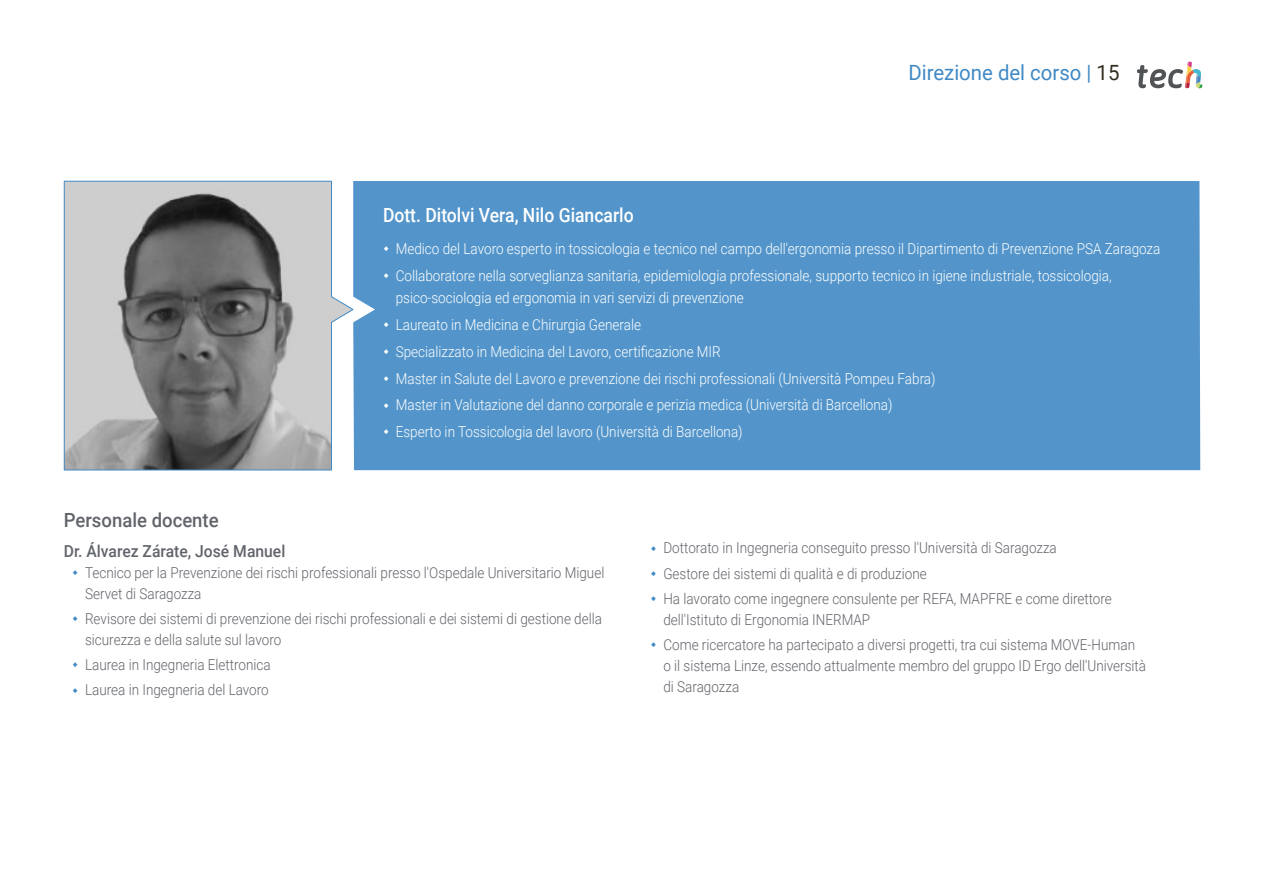
<style>
.page{position:relative;width:1263px;height:893px;background:#fff}
.page>*{position:absolute;margin:0;border:0;box-sizing:border-box;transform-origin:0 0}
.t1{font:21px "Roboto";color:#4089c5}
.t2{font:500 19.5px "Roboto";color:#fff;scale:.9 1}
.t3{font:500 19.5px "Roboto";color:#61646a;scale:.95 1}
.t4{font:500 16.5px "Roboto";color:#61646a;scale:.95 1}
.t5{font:300 15px/25.2px "Roboto";color:#61646a;scale:.9 1}
.t6{font:300 15px/26.7px "Roboto";color:#fff;scale:.9 1}
.s1{color:#312e20}
</style>
<div class="page">
<svg style="left:1137px;top:62px;width:65px;height:27px"></svg>
<div style="left:354px;top:181px;width:846px;height:289px;background:#5395ca"></div>
<svg style="left:64px;top:181px;width:290px;height:289px;background:#9a9c9e"></svg>
<svg style="left:384px;top:247px;width:4px;height:5px"></svg>
<svg style="left:384px;top:273px;width:4px;height:5px"></svg>
<svg style="left:384px;top:323px;width:4px;height:5px"></svg>
<svg style="left:384px;top:349px;width:4px;height:5px"></svg>
<svg style="left:384px;top:376px;width:4px;height:5px"></svg>
<svg style="left:384px;top:403px;width:4px;height:5px"></svg>
<svg style="left:384px;top:430px;width:4px;height:5px"></svg>
<h1 class="t1" style="left:908px;top:57px;width:213px">Direzione del corso | <span class="s1">15</span></h1>
<h2 class="t3" style="left:64px;top:507px;width:165px">Personale docente</h2>
<h2 class="t2" style="left:383px;top:202px;width:280px">Dott. Ditolvi Vera, Nilo Giancarlo</h2>
<p class="t6" style="left:396px;top:235px;width:851px">Medico del Lavoro esperto in tossicologia e tecnico nel campo dell'ergonomia presso il Dipartimento di Prevenzione PSA Zaragoza<br>Collaboratore nella sorveglianza sanitaria, epidemiologia professionale, supporto tecnico in igiene industriale, tossicologia,</p>
<p class="t6" style="left:396px;top:284px;width:601px">psico-sociologia ed ergonomia in vari servizi di prevenzione<br>Laureato in Medicina e Chirurgia Generale<br>Specializzato in Medicina del Lavoro, certificazione MIR<br>Master in Salute del Lavoro e prevenzione dei rischi professionali (Università Pompeu Fabra)<br>Master in Valutazione del danno corporale e perizia medica (Università di Barcellona)<br>Esperto in Tossicologia del lavoro (Università di Barcellona)</p>
<p class="t4" style="left:64px;top:539px;width:235px">Dr. Álvarez Zárate, José Manuel</p>
<p class="t5" style="left:85px;top:561px;width:578px;line-height:21px">Tecnico per la Prevenzione dei rischi professionali presso l'Ospedale Universitario Miguel<br>Servet di Saragozza</p>
<p class="t5" style="left:85px;top:607px;width:576px;line-height:21px">Revisore dei sistemi di prevenzione dei rischi professionali e dei sistemi di gestione della sicurezza e della salute sul lavoro</p>
<p class="t5" style="left:85px;top:652px;width:208px">Laurea in Ingegneria Elettronica<br>Laurea in Ingegneria del Lavoro</p>
<p class="t5" style="left:663px;top:535px;width:500px">Dottorato in Ingegneria conseguito presso l'Università di Saragozza<br>Gestore dei sistemi di qualità e di produzione<br>Ha lavorato come ingegnere consulente per REFA, MAPFRE e come direttore</p>
<p class="t5" style="left:663px;top:606px;width:526px">dell'Istituto di Ergonomia INERMAP<br>Come ricercatore ha partecipato a diversi progetti, tra cui sistema MOVE-Human</p>
<p class="t5" style="left:663px;top:655px;width:538px;line-height:21px">o il sistema Linze, essendo attualmente membro del gruppo ID Ergo dell'Università di Saragozza</p>
</div>
